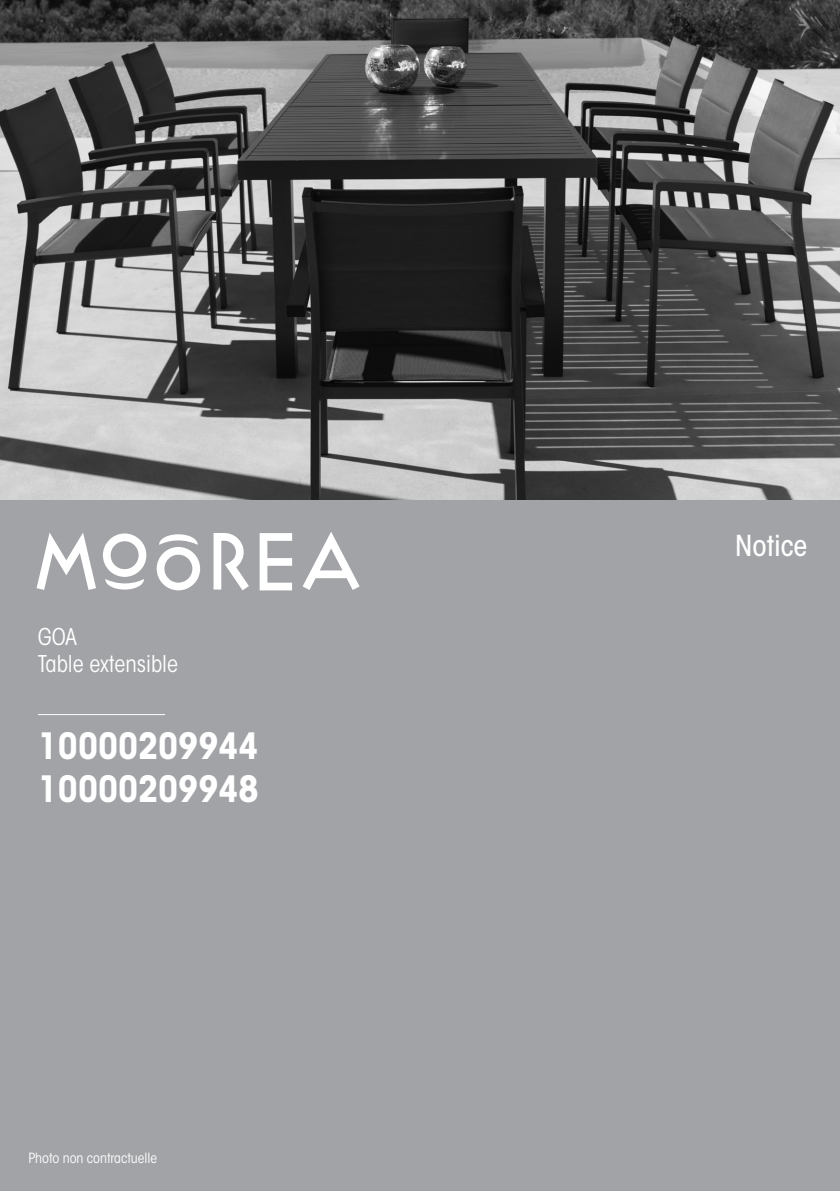
<style>
.page{position:relative;width:840px;height:1191px;background:#fff}
.page>*{position:absolute;margin:0;border:0;box-sizing:border-box;transform-origin:0 0}
.t1{font:700 condensed 36px "ITC Avant Garde Std";color:#fff}
.t2{font:500 condensed 28.6px "ITC Avant Garde Std";color:#fff}
.t3{font:condensed 23px "ITC Avant Garde Std";color:#fff}
.t4{font:condensed 14px "ITC Avant Garde Std";color:#fff}
</style>
<div class="page">
<div style="left:0;top:0;width:839px;height:1191px;background:#a1a3a6"></div>
<hr style="left:38px;top:714px;width:127px;height:1px;background:#fff">
<svg style="left:37px;top:533px;width:59px;height:57px"></svg>
<svg style="left:213px;top:533px;width:36px;height:57px"></svg>
<svg style="left:259px;top:533px;width:33px;height:57px"></svg>
<svg style="left:156px;top:534px;width:44px;height:56px"></svg>
<svg style="left:103px;top:533px;width:43px;height:56px"></svg>
<svg style="left:302px;top:532px;width:57px;height:58px"></svg>
<img style="left:0;top:0;width:839px;height:499px">
<p class="t3" style="left:38px;top:622px;width:40px">GOA</p>
<p class="t3" style="left:38px;top:650px;width:142px">Table extensible</p>
<p class="t1" style="left:38px;top:722px;width:222px">10000209944</p>
<p class="t1" style="left:38px;top:766px;width:222px">10000209948</p>
<p class="t4" style="left:28px;top:1149px;width:130px">Photo non contractuelle</p>
<p class="t2" style="left:734px;top:528px;width:74px">Notice</p>
</div>
